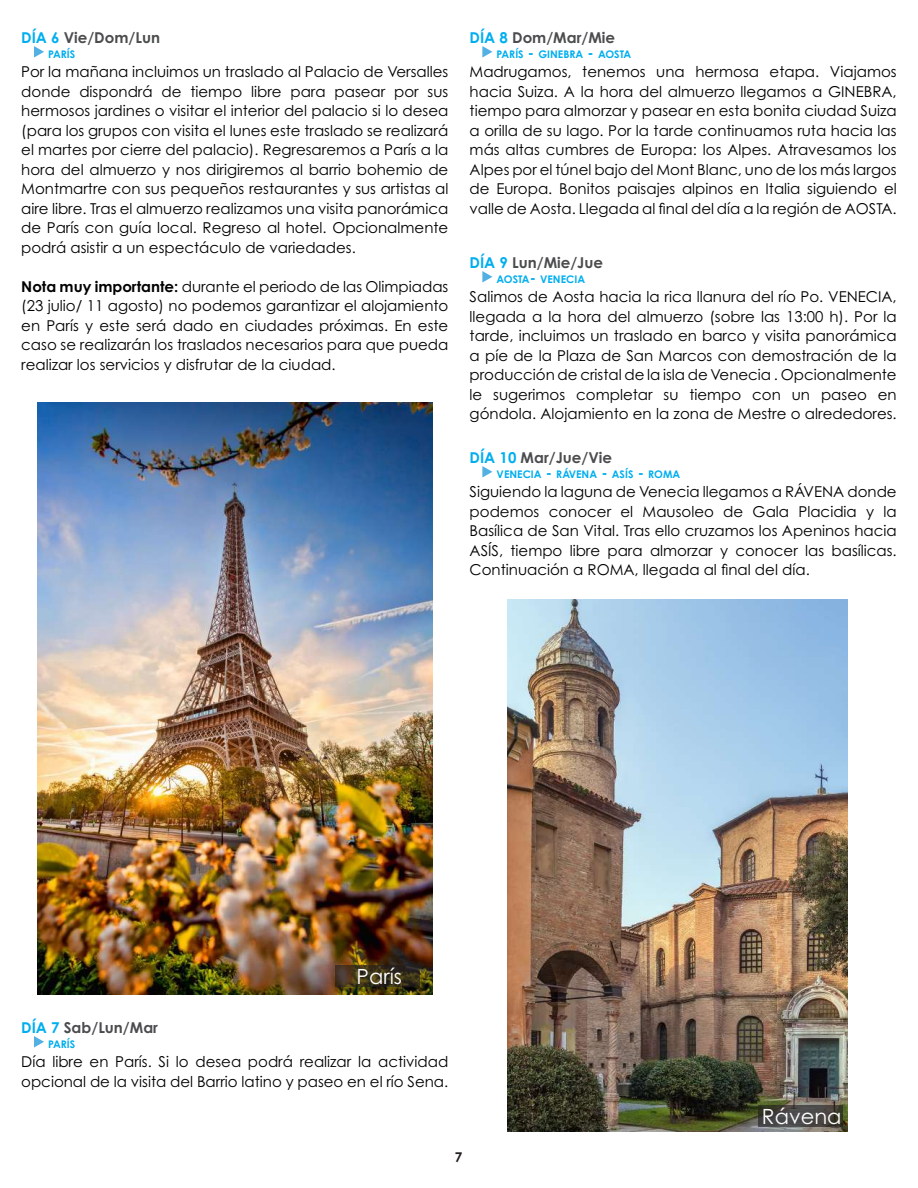
<style>
.page{position:relative;width:918px;height:1188px;background:#fff}
.page>*{position:absolute;margin:0;border:0;box-sizing:border-box;transform-origin:0 0}
.t1{font:21px "Century Gothic Pro";color:#fff}
.t2{font:15px/19.5px "Century Gothic Pro";color:#000;text-align:justify}
.t3{font:700 15px "Century Gothic Pro";color:#4b4c4d}
.t4{font:700 13.5px "Century Gothic Pro";color:#231f20}
.t5{font:700 10.5px "Century Gothic Pro";color:#00aeef}
.s1{color:#00aeef}
.s2{font-weight:700}
.s3{font-size:15px}
</style>
<div class="page">
<svg style="left:34px;top:46px;width:10px;height:12px"></svg>
<img style="left:37px;top:403px;width:395px;height:592px">
<svg style="left:335px;top:965px;width:85px;height:21px;background:#3c311b"></svg>
<svg style="left:34px;top:1036px;width:10px;height:12px"></svg>
<svg style="left:482px;top:46px;width:10px;height:12px"></svg>
<svg style="left:482px;top:271px;width:10px;height:12px"></svg>
<svg style="left:482px;top:466px;width:10px;height:12px"></svg>
<img style="left:507px;top:600px;width:340px;height:531px">
<svg style="left:758px;top:1106px;width:85px;height:21px;background:#44423f"></svg>
<p class="t3" style="left:21px;top:28px;width:140px"><span class="s1">DÍA 6</span> Vie/Dom/Lun</p>
<p class="t5" style="left:48px;top:47px;width:29px">PARÍS</p>
<p class="t2" style="left:21px;top:62px;width:429px">Por la mañana incluimos un traslado al Palacio de Versalles donde dispondrá de tiempo libre para pasear por sus hermosos jardines o visitar el interior del palacio si lo desea (para los grupos con visita el lunes este traslado se realizará el martes por cierre del palacio). Regresaremos a París a la hora del almuerzo y nos dirigiremos al barrio bohemio de Montmartre con sus pequeños restaurantes y sus artistas al aire libre. Tras el almuerzo realizamos una visita panorámica de París con guía local. Regreso al hotel. Opcionalmente podrá asistir a un espectáculo de variedades.</p>
<p class="t2" style="left:21px;top:276px;width:429px"><span class="s2">Nota muy importante:</span> durante el periodo de las Olimpiadas (23 julio/ 11 agosto) no podemos garantizar el alojamiento en París y este será dado en ciudades próximas. En este caso se realizarán los traslados necesarios para que pueda realizar los servicios y disfrutar de la ciudad.</p>
<p class="t3" style="left:470px;top:28px;width:147px"><span class="s1">DÍA 8</span> Dom/Mar/Mie</p>
<p class="t5" style="left:497px;top:47px;width:136px">PARÍS <span class="s3">-</span> GINEBRA <span class="s3">-</span> AOSTA</p>
<p class="t2" style="left:470px;top:62px;width:429px">Madrugamos, tenemos una hermosa etapa. Viajamos hacia Suiza. A la hora del almuerzo llegamos a GINEBRA, tiempo para almorzar y pasear en esta bonita ciudad Suiza a orilla de su lago. Por la tarde continuamos ruta hacia las más altas cumbres de Europa: los Alpes. Atravesamos los Alpes por el túnel bajo del Mont Blanc, uno de los más largos de Europa. Bonitos paisajes alpinos en Italia siguiendo el valle de Aosta. Llegada al final del día a la región de AOSTA.</p>
<p class="t3" style="left:470px;top:253px;width:135px"><span class="s1">DÍA 9</span> Lun/Mie/Jue</p>
<p class="t5" style="left:497px;top:272px;width:90px">AOSTA<span class="s3">-</span> VENECIA</p>
<p class="t2" style="left:470px;top:287px;width:429px">Salimos de Aosta hacia la rica llanura del río Po. VENECIA, llegada a la hora del almuerzo (sobre las 13:00 h). Por la tarde, incluimos un traslado en barco y visita panorámica a píe de la Plaza de San Marcos con demostración de la producción de cristal de la isla de Venecia . Opcionalmente le sugerimos completar su tiempo con un paseo en góndola. Alojamiento en la zona de Mestre o alrededores.</p>
<p class="t3" style="left:470px;top:448px;width:144px"><span class="s1">DÍA 10</span> Mar/Jue/Vie</p>
<p class="t5" style="left:497px;top:467px;width:185px">VENECIA <span class="s3">-</span> RÁVENA <span class="s3">-</span> ASÍS <span class="s3">-</span> ROMA</p>
<p class="t2" style="left:470px;top:482px;width:429px">Siguiendo la laguna de Venecia llegamos a RÁVENA donde podemos conocer el Mausoleo de Gala Placidia y la Basílica de San Vital. Tras ello cruzamos los Apeninos hacia ASÍS, tiempo libre para almorzar y conocer las basílicas.<br>Continuación a ROMA, llegada al final del día.</p>
<h1 class="t1" style="left:357px;top:964px;width:47px">París</h1>
<p class="t3" style="left:21px;top:1018px;width:138px"><span class="s1">DÍA 7</span> Sab/Lun/Mar</p>
<p class="t5" style="left:48px;top:1037px;width:29px">PARÍS</p>
<p class="t2" style="left:21px;top:1052px;width:429px">Día libre en París. Si lo desea podrá realizar la actividad opcional de la visita del Barrio latino y paseo en el río Sena.</p>
<h1 class="t1" style="left:762px;top:1104px;width:81px">Rávena</h1>
<p class="t4" style="left:455px;top:1149px;width:9px">7</p>
</div>
